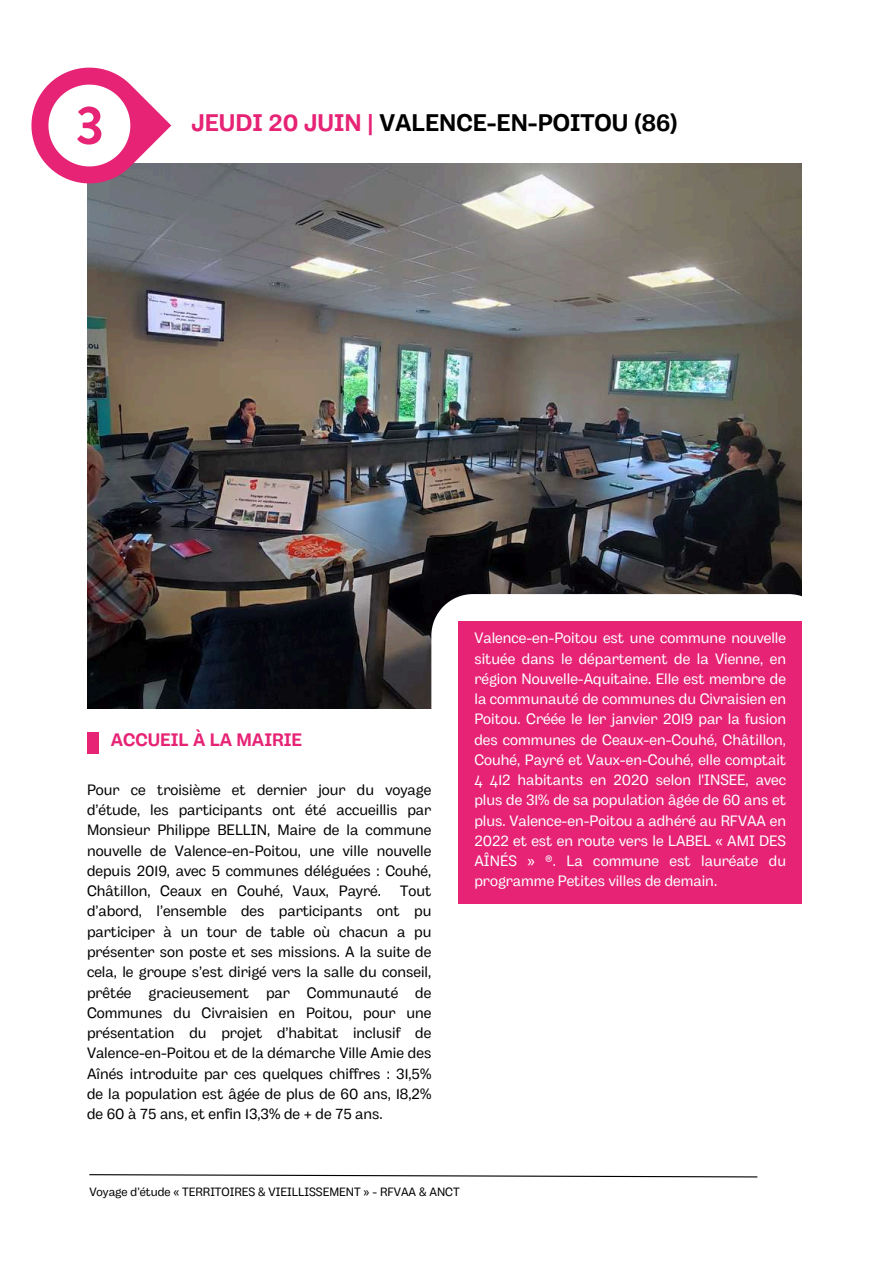
<style>
.page{position:relative;width:894px;height:1264px;background:#fff}
.page>*{position:absolute;margin:0;border:0;box-sizing:border-box;transform-origin:0 0}
.t1{font:700 24px "Body Grotesque";color:#000}
.t2{font:700 18px "Body Grotesque";color:#e62375}
.t3{font:15px/20.2px "Body Grotesque";color:#000;text-align:justify}
.t4{font:15px/20.2px "Body Grotesque";color:#fff;text-align:justify}
.t5{font:12px "Body Grotesque";color:#000}
.s1{color:#e62375}
</style>
<div class="page">
<div style="left:87px;top:732px;width:12px;height:21px;background:#e62375"></div>
<svg style="left:89px;top:1174px;width:669px;height:3px"></svg>
<img style="left:87px;top:164px;width:714px;height:544px">
<svg style="left:31px;top:67px;width:140px;height:140px"></svg>
<svg style="left:431px;top:594px;width:371px;height:247px"></svg>
<div style="left:458px;top:621px;width:343px;height:283px;background:#e62375"></div>
<h1 class="t1" style="left:191px;top:108px;width:487px"><span class="s1">JEUDI 20 JUIN |</span> VALENCE-EN-POITOU (86)</h1>
<p class="t2" style="left:111px;top:729px;width:192px">ACCUEIL À LA MAIRIE</p>
<p class="t3" style="left:87px;top:780px;width:346px">Pour ce troisième et dernier jour du voyage d’étude, les participants ont été accueillis par Monsieur Philippe BELLIN, Maire de la commune nouvelle de Valence-en-Poitou, une ville nouvelle depuis 2019, avec 5 communes déléguées : Couhé, Châtillon, Ceaux en Couhé, Vaux, Payré.</p>
<p class="t3" style="left:87px;top:882px;width:346px;text-indent:313px">Tout d’abord, l’ensemble des participants ont pu participer à un tour de table où chacun a pu présenter son poste et ses missions. A la suite de cela, le groupe s’est dirigé vers la salle du conseil, prêtée gracieusement par Communauté de Communes du Civraisien en Poitou, pour une présentation du projet d’habitat inclusif de Valence-en-Poitou et de la démarche Ville Amie des Aînés introduite par ces quelques chiffres : 31,5% de la population est âgée de plus de 60 ans, 18,2% de 60 à 75 ans, et enfin 13,3% de + de 75 ans.</p>
<p class="t4" style="left:474px;top:629px;width:313px">Valence-en-Poitou est une commune nouvelle située dans le département de la Vienne, en région Nouvelle-Aquitaine. Elle est membre de la communauté de communes du Civraisien en Poitou. Créée le 1er janvier 2019 par la fusion des communes de Ceaux-en-Couhé, Châtillon, Couhé, Payré et Vaux-en-Couhé, elle comptait 4 412 habitants en 2020 selon l'INSEE, avec plus de 31% de sa population âgée de 60 ans et plus. Valence-en-Poitou a adhéré au RFVAA en 2022 et est en route vers le LABEL « AMI DES AÎNÉS » ®. La commune est lauréate du programme Petites villes de demain.</p>
<p class="t5" style="left:89px;top:1185px;width:372px">Voyage d’étude « TERRITOIRES &amp; VIEILLISSEMENT » - RFVAA &amp; ANCT</p>
</div>
